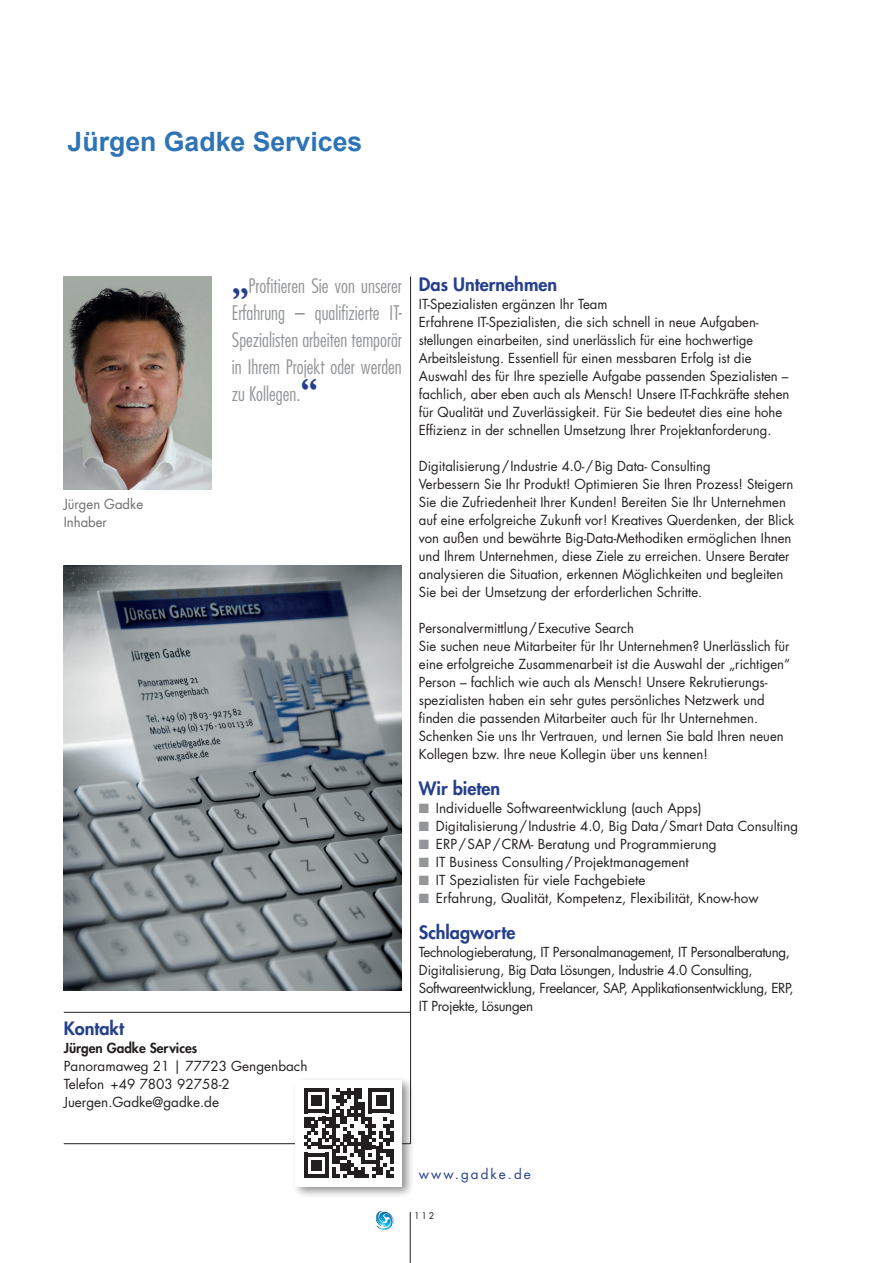
<style>
.page{position:relative;width:893px;height:1263px;background:#fff}
.page>*{position:absolute;margin:0;border:0;box-sizing:border-box;transform-origin:0 0}
.t1{font:700 26.7px "Arial";color:#2e74b5}
.t2{font:300 condensed 19.5px/27px "Futura Std";color:#939598;text-align:justify}
.t3{font:800 18px "Futura Std";color:#253f8e}
.t4{font:13.5px/18px "Futura Std";color:#231f20}
.t5{font:13.5px/18px "Futura Std";letter-spacing:-.025em;color:#231f20}
.t6{font:800 13.5px "Futura Std";color:#231f20}
.t7{font:13.5px/18px "Futura Std";color:#6c6d70}
.t8{font:13.5px "Futura Std";letter-spacing:.15em;color:#253f8e}
.t9{font:9px "Futura Std";color:#231f20}
.s1{font-family:"Garamond";font-weight:700;font-stretch:normal;font-size:34.5px;color:#253f8e}
.s2{color:#939598}
</style>
<div class="page">
<hr style="left:410px;top:1212px;width:1px;height:51px;background:#231f20">
<svg style="left:376px;top:1211px;width:18px;height:19px"></svg>
<hr style="left:410px;top:276px;width:1px;height:868px;background:#231f20">
<hr style="left:64px;top:1143px;width:346px;height:1px;background:#231f20">
<hr style="left:64px;top:1012px;width:346px;height:1px;background:#231f20">
<img style="left:64px;top:276px;width:148px;height:213px">
<div style="left:292px;top:1076px;width:122px;height:123px;background:#231f20;opacity:.5"></div>
<div style="left:296px;top:1080px;width:106px;height:106px;background:#fff"></div>
<svg style="left:304px;top:1088px;width:90px;height:90px"></svg>
<img style="left:64px;top:566px;width:338px;height:425px">
<h1 class="t1" style="left:68px;top:124px;width:296px">Jürgen Gadke Services</h1>
<p class="t7" style="left:64px;top:495px;width:81px">Jürgen Gadke<br>Inhaber</p>
<h2 class="t2" style="left:232px;top:273px;width:172px"><span class="s1">„</span>Profitieren Sie von unserer Erfahrung – qualifizierte IT-Spezialisten arbeiten temporär in Ihrem Projekt oder werden zu Kollegen.<span class="s1">“</span></h2>
<h3 class="t3" style="left:64px;top:1017px;width:62px">Kontakt</h3>
<p class="t6" style="left:64px;top:1040px;width:135px">Jürgen Gadke Services</p>
<p class="t4" style="left:64px;top:1058px;width:245px">Panoramaweg 21 | 77723 Gengenbach<br>Telefon +49 7803 92758-2<br>Juergen.Gadke@gadke.de</p>
<h3 class="t3" style="left:419px;top:273px;width:140px">Das Unternehmen</h3>
<p class="t4" style="left:419px;top:295px;width:372px">IT-Spezialisten ergänzen Ihr Team<br>Erfahrene IT-Spezialisten, die sich schnell in neue Aufgaben&shy;stellungen einarbeiten, sind unerlässlich für eine hochwertige Arbeitsleistung. Essentiell für einen messbaren Erfolg ist die Auswahl des für Ihre spezielle Aufgabe passenden Spezialisten – fachlich, aber eben auch als Mensch! Unsere IT-Fachkräfte stehen für Qualität und Zuverlässigkeit. Für Sie bedeutet dies eine hohe Effizienz in der schnellen Umsetzung Ihrer Projektanforderung.</p>
<p class="t4" style="left:419px;top:457px;width:377px">Digitalisierung/Industrie 4.0-/Big Data- Consulting<br>Verbessern Sie Ihr Produkt! Optimieren Sie Ihren Prozess! Steigern Sie die Zufriedenheit Ihrer Kunden! Bereiten Sie Ihr Unternehmen auf eine erfolgreiche Zukunft vor! Kreatives Querdenken, der Blick von außen und bewährte Big-Data-Methodiken ermöglichen Ihnen und Ihrem Unternehmen, diese Ziele zu erreichen. Unsere Berater analysieren die Situation, erkennen Möglichkeiten und begleiten Sie bei der Umsetzung der erforderlichen Schritte.</p>
<p class="t4" style="left:419px;top:619px;width:373px">Personalvermittlung/Executive Search<br>Sie suchen neue Mitarbeiter für Ihr Unternehmen? Unerlässlich für eine erfolgreiche Zusammenarbeit ist die Auswahl der „richtigen“ Person – fachlich wie auch als Mensch! Unsere Rekrutierungs&shy;spezialisten haben ein sehr gutes persönliches Netzwerk und finden die passenden Mitarbeiter auch für Ihr Unternehmen.<br>Schenken Sie uns Ihr Vertrauen, und lernen Sie bald Ihren neuen Kollegen bzw. Ihre neue Kollegin über uns kennen!</p>
<h3 class="t3" style="left:419px;top:777px;width:83px">Wir bieten</h3>
<p class="t4" style="left:419px;top:799px;width:284px"><span class="s2">■</span> Individuelle Softwareentwicklung (auch Apps)</p>
<p class="t4" style="left:419px;top:817px;width:381px"><span class="s2">■</span> Digitalisierung/Industrie 4.0, Big Data/Smart Data Consulting</p>
<p class="t4" style="left:419px;top:835px;width:299px"><span class="s2">■</span> ERP/SAP/CRM- Beratung und Programmierung</p>
<p class="t4" style="left:419px;top:853px;width:271px"><span class="s2">■</span> IT Business Consulting/Projektmanagement</p>
<p class="t4" style="left:419px;top:871px;width:228px"><span class="s2">■</span> IT Spezialisten für viele Fachgebiete</p>
<p class="t4" style="left:419px;top:889px;width:341px"><span class="s2">■</span> Erfahrung, Qualität, Kompetenz, Flexibilität, Know-how</p>
<h3 class="t3" style="left:419px;top:921px;width:98px">Schlagworte</h3>
<p class="t5" style="left:419px;top:943px;width:376px">Technologieberatung, IT Personalmanagement, IT Personalberatung, Digitalisierung, Big Data Lösungen, Industrie 4.0 Consulting, Softwareentwicklung, Freelancer, SAP, Applikationsentwicklung, ERP, IT Projekte, Lösungen</p>
<p class="t8" style="left:419px;top:1165px;width:114px">www.gadke.de</p>
<p class="t9" style="left:414px;top:1210px;width:22px">112</p>
</div>
